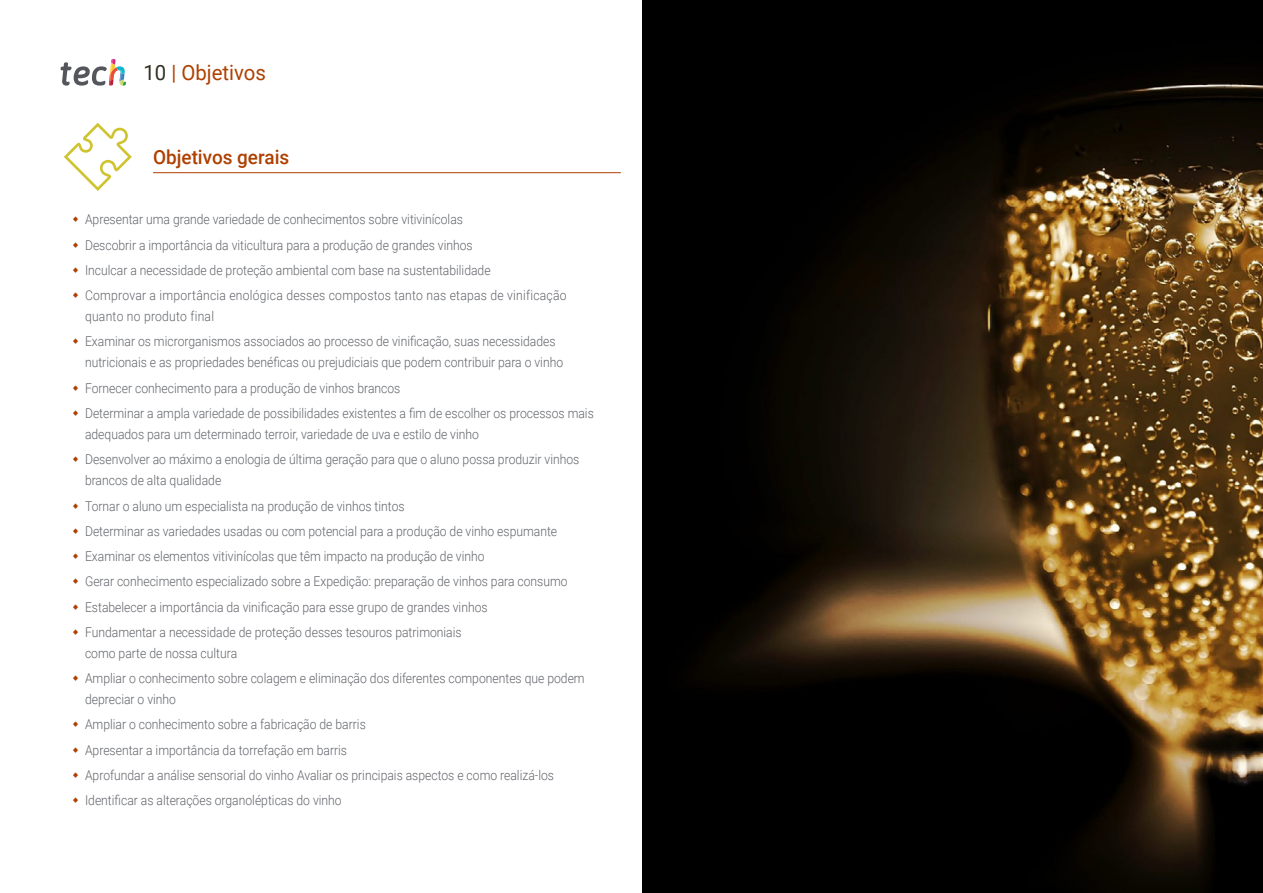
<style>
.page{position:relative;width:1263px;height:893px;background:#fff}
.page>*{position:absolute;margin:0;border:0;box-sizing:border-box;transform-origin:0 0}
.t1{font:21px "Roboto";color:#ae4000}
.t2{font:500 19.5px "Roboto";color:#ae4000}
.t3{font:300 13.5px/25.2px "Roboto";color:#61646a;scale:.9 1}
.s1{color:#312e20}
</style>
<div class="page">
<hr style="left:153px;top:172px;width:468px;height:1px;background:#ae4000">
<svg style="left:64px;top:123px;width:68px;height:68px"></svg>
<img style="left:642px;top:0;width:621px;height:893px">
<svg style="left:61px;top:59px;width:65px;height:27px"></svg>
<h1 class="t1" style="left:144px;top:57px;width:124px"><span class="s1">10</span> | Objetivos</h1>
<h2 class="t2" style="left:153px;top:144px;width:138px">Objetivos gerais</h2>
<p class="t3" style="left:85px;top:207px;width:537px">Apresentar uma grande variedade de conhecimentos sobre vitivinícolas<br>Descobrir a importância da viticultura para a produção de grandes vinhos<br>Inculcar a necessidade de proteção ambiental com base na sustentabilidade<br>Comprovar a importância enológica desses compostos tanto nas etapas de vinificação</p>
<p class="t3" style="left:85px;top:303px;width:524px">quanto no produto final<br>Examinar os microrganismos associados ao processo de vinificação, suas necessidades</p>
<p class="t3" style="left:85px;top:350px;width:567px">nutricionais e as propriedades benéficas ou prejudiciais que podem contribuir para o vinho<br>Fornecer conhecimento para a produção de vinhos brancos<br>Determinar a ampla variedade de possibilidades existentes a fim de escolher os processos mais</p>
<p class="t3" style="left:85px;top:421px;width:551px">adequados para um determinado terroir, variedade de uva e estilo de vinho<br>Desenvolver ao máximo a enologia de última geração para que o aluno possa produzir vinhos</p>
<p class="t3" style="left:85px;top:467px;width:538px">brancos de alta qualidade<br>Tornar o aluno um especialista na produção de vinhos tintos<br>Determinar as variedades usadas ou com potencial para a produção de vinho espumante Examinar os elementos vitivinícolas que têm impacto na produção de vinho<br>Gerar conhecimento especializado sobre a Expedição: preparação de vinhos para consumo Estabelecer a importância da vinificação para esse grupo de grandes vinhos<br>Fundamentar a necessidade de proteção desses tesouros patrimoniais</p>
<p class="t3" style="left:85px;top:640px;width:557px">como parte de nossa cultura<br>Ampliar o conhecimento sobre colagem e eliminação dos diferentes componentes que podem</p>
<p class="t3" style="left:85px;top:686px;width:522px">depreciar o vinho<br>Ampliar o conhecimento sobre a fabricação de barris<br>Apresentar a importância da torrefação em barris<br>Aprofundar a análise sensorial do vinho Avaliar os principais aspectos e como realizá-los Identificar as alterações organolépticas do vinho</p>
</div>
